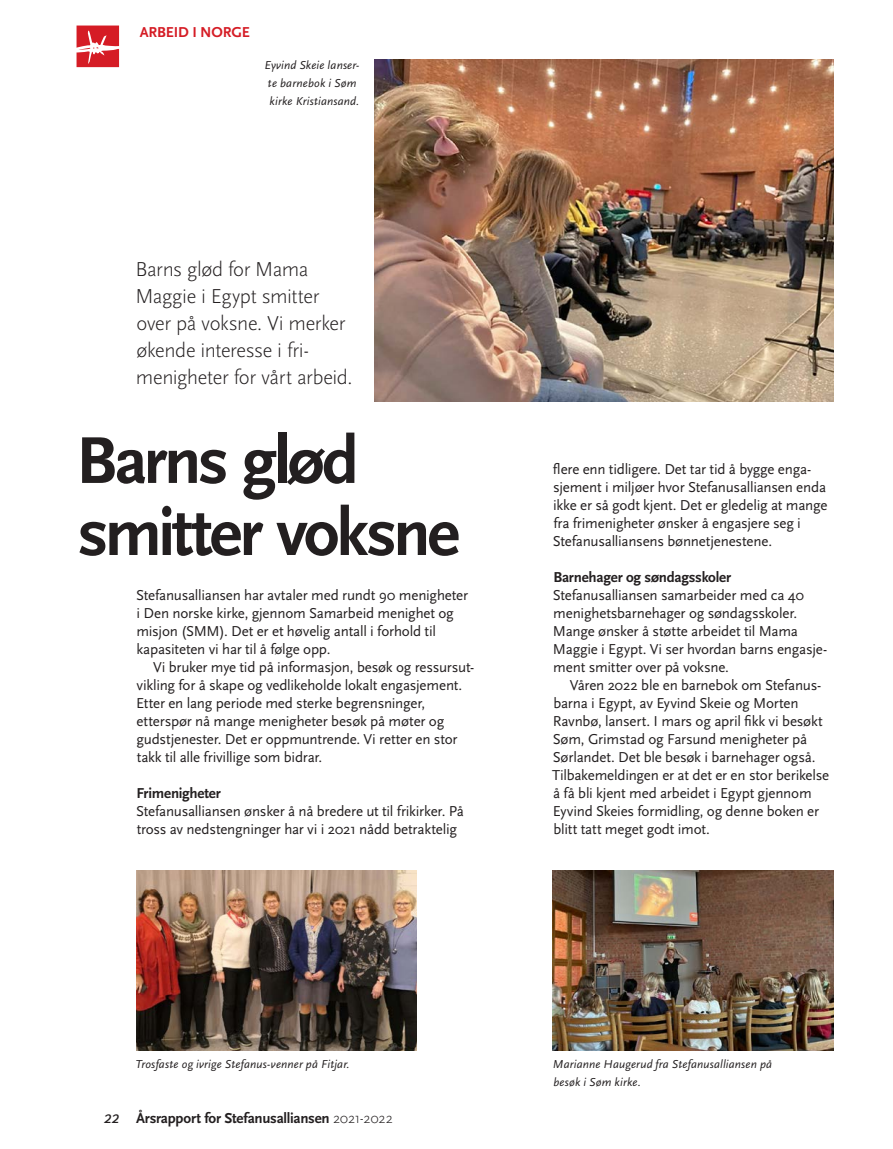
<style>
.page{position:relative;width:893px;height:1149px;background:#fff}
.page>*{position:absolute;margin:0;border:0;box-sizing:border-box;transform-origin:0 0}
.tittel2_45_42{font:700 69px/72px "Scala Sans OT";letter-spacing:-.045em;color:#231f20}
.ingress{font:300 21px/27px "Scala Sans OT";letter-spacing:-.02em;color:#231f20}
.brødtekst{font:15px/18px "Scala Sans OT";letter-spacing:-.015em;color:#231f20}
.Brødtekst_med_innryk{font:15px/18px "Scala Sans OT";letter-spacing:-.015em;color:#231f20}
.mellomtittel{font:700 15px "Scala Sans OT";letter-spacing:-.015em;color:#231f20}
.topptekster{font:700 15px "Scala Sans OT";letter-spacing:-.01em;color:#d51c25}
.bildetekst{font:italic 12px/18px "Scala Sans OT";letter-spacing:.015em;color:#231f20}
.s1{font-weight:400;font-style:italic;font-size:18px}
.s2{font-weight:300}
</style>
<div class="page">
<img style="left:374px;top:60px;width:459px;height:342px">
<svg style="left:76px;top:26px;width:44px;height:41px"></svg>
<img style="left:136px;top:870px;width:281px;height:180px">
<img style="left:553px;top:870px;width:280px;height:180px">
<p class="topptekster" style="left:140px;top:23px;width:112px">ARBEID I NORGE</p>
<p class="bildetekst" style="left:265px;top:56px;width:96px">Eyvind Skeie lanser&shy;te barnebok i Søm kirke Kristiansand.</p>
<p class="ingress" style="left:135px;top:256px;width:219px">Barns glød for Mama<br>Maggie i Egypt smitter over på voksne. Vi merker økende interesse i fri&shy;menigheter for vårt arbeid.</p>
<p class="tittel2_45_42" style="left:76px;top:425px;width:385px">Barns glød smitter voksne</p>
<p class="brødtekst" style="left:136px;top:586px;width:334px">Stefanusalliansen har avtaler med rundt 90 menigheter i Den norske kirke, gjennom Samarbeid menighet og misjon (SMM). Det er et høvelig antall i forhold til kapasiteten vi har til å følge opp.</p>
<p class="Brødtekst_med_innryk" style="left:136px;top:658px;width:340px;text-indent:17px">Vi bruker mye tid på informasjon, besøk og ressursut&shy;vikling for å skape og vedlikeholde lokalt engasjement.<br>Etter en lang periode med sterke begrensninger, etterspør nå mange menigheter besøk på møter og gudstjenester. Det er oppmuntrende. Vi retter en stor takk til alle frivillige som bidrar.</p>
<p class="mellomtittel" style="left:137px;top:784px;width:86px">Frimenigheter</p>
<p class="brødtekst" style="left:136px;top:802px;width:329px">Stefanusalliansen ønsker å nå bredere ut til frikirker. På tross av nedstengninger har vi i 2021 nådd betraktelig</p>
<p class="brødtekst" style="left:553px;top:460px;width:276px">flere enn tidligere. Det tar tid å bygge enga&shy;sjement i miljøer hvor Stefanusalliansen enda ikke er så godt kjent. Det er gledelig at mange fra frimenigheter ønsker å engasjere seg i Stefanusalliansens bønnetjenestene.</p>
<p class="mellomtittel" style="left:553px;top:568px;width:179px">Barnehager og søndagsskoler</p>
<p class="brødtekst" style="left:553px;top:586px;width:276px">Stefanusalliansen samarbeider med ca 40 menighetsbarnehager og søndagsskoler.<br>Mange ønsker å støtte arbeidet til Mama Maggie i Egypt. Vi ser hvordan barns engasje&shy;ment smitter over på voksne.</p>
<p class="Brødtekst_med_innryk" style="left:552px;top:676px;width:279px;text-indent:18px">Våren 2022 ble en barnebok om Stefanus&shy;barna i Egypt, av Eyvind Skeie og Morten Ravnbø, lansert. I mars og april fikk vi besøkt Søm, Grimstad og Farsund menigheter på Sørlandet. Det ble besøk i barnehager også.<br>Tilbakemeldingen er at det er en stor berikelse å få bli kjent med arbeidet i Egypt gjennom Eyvind Skeies formidling, og denne boken er blitt tatt meget godt imot.</p>
<p class="bildetekst" style="left:135px;top:1055px;width:216px">Trosfaste og ivrige Stefanus-venner på Fitjar.</p>
<p class="bildetekst" style="left:553px;top:1055px;width:221px">Marianne Haugerud fra Stefanusalliansen på besøk i Søm kirke.</p>
<p class="mellomtittel" style="left:104px;top:1109px;width:291px"><span class="s1">22</span> Årsrapport for Stefanusalliansen <span class="s2">2021-2022</span></p>
</div>
